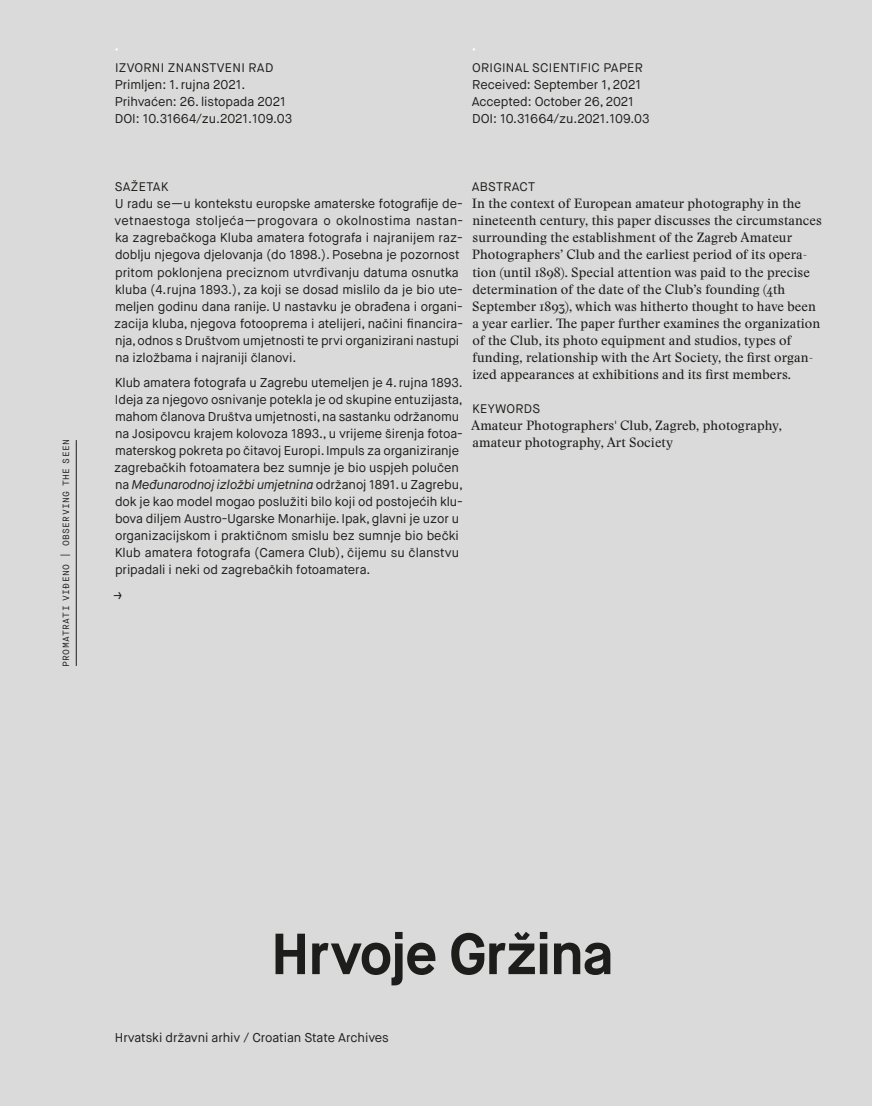
<style>
.page{position:relative;width:872px;height:1106px;background:#dadada}
.page>*{position:absolute;margin:0;border:0;box-sizing:border-box;transform-origin:0 0}
.t1{font:700 57.75px "Maison Neue";letter-spacing:-.025em;color:#1d1d1b}
.t2{font:13.2px/17px "Stanley";letter-spacing:.005em;color:#1d1d1b}
.t3{font:12.75px/17px "Maison Neue";letter-spacing:-.005em;color:#1d1d1b}
.t4{font:12.75px "Maison Neue";color:#fff}
.t5{font:12.45px "Maison Neue";letter-spacing:.025em;color:#1d1d1b}
.t6{font:9px "Maison Neue Mono";letter-spacing:.035em;color:#1d1d1b}
.s1{font-style:italic}
</style>
<div class="page">
<hr style="left:76px;top:440px;width:1px;height:226px;background:#1d1d1b">
<p class="t6" style="left:60px;top:667px;width:229px;rotate:-90deg">PROMATRATI VIĐENO | OBSERVING THE SEEN</p>
<p class="t4" style="left:115px;top:41px;width:5px">•</p>
<p class="t4" style="left:472px;top:41px;width:5px">•</p>
<p class="t5" style="left:115px;top:60px;width:160px">IZVORNI ZNANSTVENI RAD</p>
<p class="t3" style="left:115px;top:77px;width:179px">Primljen: 1. rujna 2021.<br>Prihvaćen: 26. listopada 2021<br>DOI: 10.31664/zu.2021.109.03</p>
<p class="t5" style="left:472px;top:60px;width:172px">ORIGINAL SCIENTIFIC PAPER</p>
<p class="t3" style="left:472px;top:77px;width:179px">Received: September 1, 2021<br>Accepted: October 26, 2021<br>DOI: 10.31664/zu.2021.109.03</p>
<p class="t5" style="left:115px;top:179px;width:55px">SAŽETAK</p>
<p class="t3" style="left:114px;top:196px;width:350px">U radu se—u kontekstu europske amaterske fotografije de&shy;vetnaestoga stoljeća—progovara o okolnostima nastan&shy;ka zagrebačkoga Kluba amatera fotografa i najranijem raz&shy;doblju njegova djelovanja (do 1898.). Posebna je pozornost pritom poklonjena preciznom utvrđivanju datuma osnutka kluba (4.rujna 1893.), za koji se dosad mislilo da je bio ute&shy;meljen godinu dana ranije. U nastavku je obrađena i organi&shy;zacija kluba, njegova fotooprema i atelijeri, načini financira&shy;nja, odnos s Društvom umjetnosti te prvi organizirani nastupi na izložbama i najraniji članovi.</p>
<p class="t3" style="left:114px;top:374px;width:350px">Klub amatera fotografa u Zagrebu utemeljen je 4. rujna 1893.<br>Ideja za njegovo osnivanje potekla je od skupine entuzijasta, mahom članova Društva umjetnosti, na sastanku održanomu na Josipovcu krajem kolovoza 1893., u vrijeme širenja fotoa&shy;materskog pokreta po čitavoj Europi. Impuls za organiziranje zagrebačkih fotoamatera bez sumnje je bio uspjeh polučen na <span class="s1">Međunarodnoj izložbi umjetnina</span> održanoj 1891. u Zagrebu, dok je kao model mogao poslužiti bilo koji od postojećih klu&shy;bova diljem Austro-Ugarske Monarhije. Ipak, glavni je uzor u organizacijskom i praktičnom smislu bez sumnje bio bečki Klub amatera fotografa (Camera Club), čijemu su članstvu pripadali i neki od zagrebačkih fotoamatera.</p>
<p class="t3" style="left:113px;top:587px;width:11px">→</p>
<p class="t5" style="left:472px;top:179px;width:65px">ABSTRACT</p>
<p class="t2" style="left:472px;top:195px;width:352px">In the context of European amateur photography in the nineteenth century, this paper discusses the circumstances surrounding the establishment of the Zagreb Amateur Photographers’ Club and the earliest period of its opera&shy;tion (until 1898). Special attention was paid to the precise determination of the date of the Club’s founding (4th September 1893), which was hitherto thought to have been a year earlier. The paper further examines the organization of the Club, its photo equipment and studios, types of funding, relationship with the Art Society, the first organ&shy;ized appearances at exhibitions and its first members.</p>
<p class="t5" style="left:472px;top:400px;width:69px">KEYWORDS</p>
<p class="t2" style="left:471px;top:416px;width:312px">Amateur Photographers' Club, Zagreb, photography, amateur photography, Art Society</p>
<h1 class="t1" style="left:271px;top:917px;width:344px">Hrvoje Gržina</h1>
<p class="t3" style="left:115px;top:1029px;width:275px">Hrvatski državni arhiv / Croatian State Archives</p>
</div>
